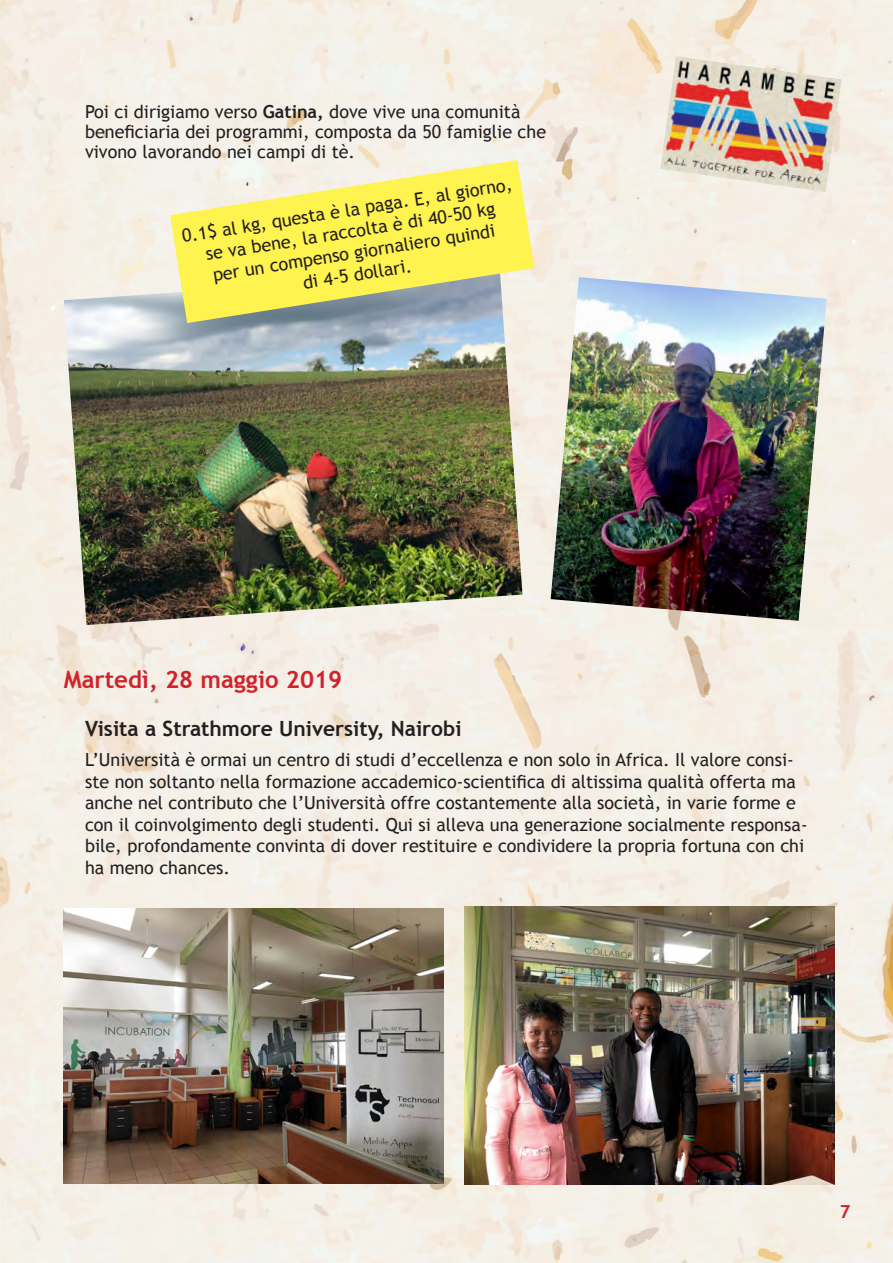
<style>
.page{position:relative;width:893px;height:1263px;background:#fff}
.page>*{position:absolute;margin:0;border:0;box-sizing:border-box;transform-origin:0 0}
.t1{font:700 24px "Trebuchet MS";color:#d1232a}
.t2{font:700 21px "Trebuchet MS";color:#231f20}
.t3{font:18px/21.6px "Trebuchet MS";color:#231f20}
.t4{font:700 18px "Trebuchet MS";color:#d1232a}
.s1{font-weight:700}
</style>
<div class="page">
<img style="left:0;top:0;width:893px;height:1263px">
<img style="left:660px;top:56px;width:182px;height:136px">
<img style="left:64px;top:270px;width:458px;height:355px">
<img style="left:551px;top:277px;width:276px;height:344px">
<img style="left:64px;top:908px;width:380px;height:275px">
<img style="left:465px;top:907px;width:370px;height:277px">
<svg style="left:170px;top:160px;width:364px;height:163px;fill:#fff34f"></svg>
<p class="t3" style="left:85px;top:102px;width:463px;line-height:19.8px">Poi ci dirigiamo verso <span class="s1">Gatina,</span> dove vive una comunità beneficiaria dei programmi, composta da 50 famiglie che vivono lavorando nei campi di tè.</p>
<p class="t3" style="left:181px;top:226px;width:335px;text-align:center;rotate:-9deg">0.1$ al kg, questa è la paga. E, al giorno, se va bene, la raccolta è di 40-50 kg</p>
<p class="t3" style="left:211px;top:264px;width:287px;rotate:-9deg">per un compenso giornaliero quindi</p>
<p class="t3" style="left:301px;top:272px;width:111px;rotate:-9deg">di 4-5 dollari.</p>
<p class="t1" style="left:64px;top:665px;width:280px">Martedì, 28 maggio 2019</p>
<p class="t2" style="left:85px;top:715px;width:378px">Visita a Strathmore University, Nairobi</p>
<p class="t3" style="left:85px;top:749px;width:724px">L’Università è ormai un centro di studi d’eccellenza e non solo in Africa. Il valore consi&shy;ste non soltanto nella formazione accademico-scientifica di altissima qualità offerta ma anche nel contributo che l’Università offre costantemente alla società, in varie forme e con il coinvolgimento degli studenti. Qui si alleva una generazione socialmente responsa&shy;bile, profondamente convinta di dover restituire e condividere la propria fortuna con chi ha meno chances.</p>
<p class="t4" style="left:840px;top:1200px;width:12px">7</p>
</div>
